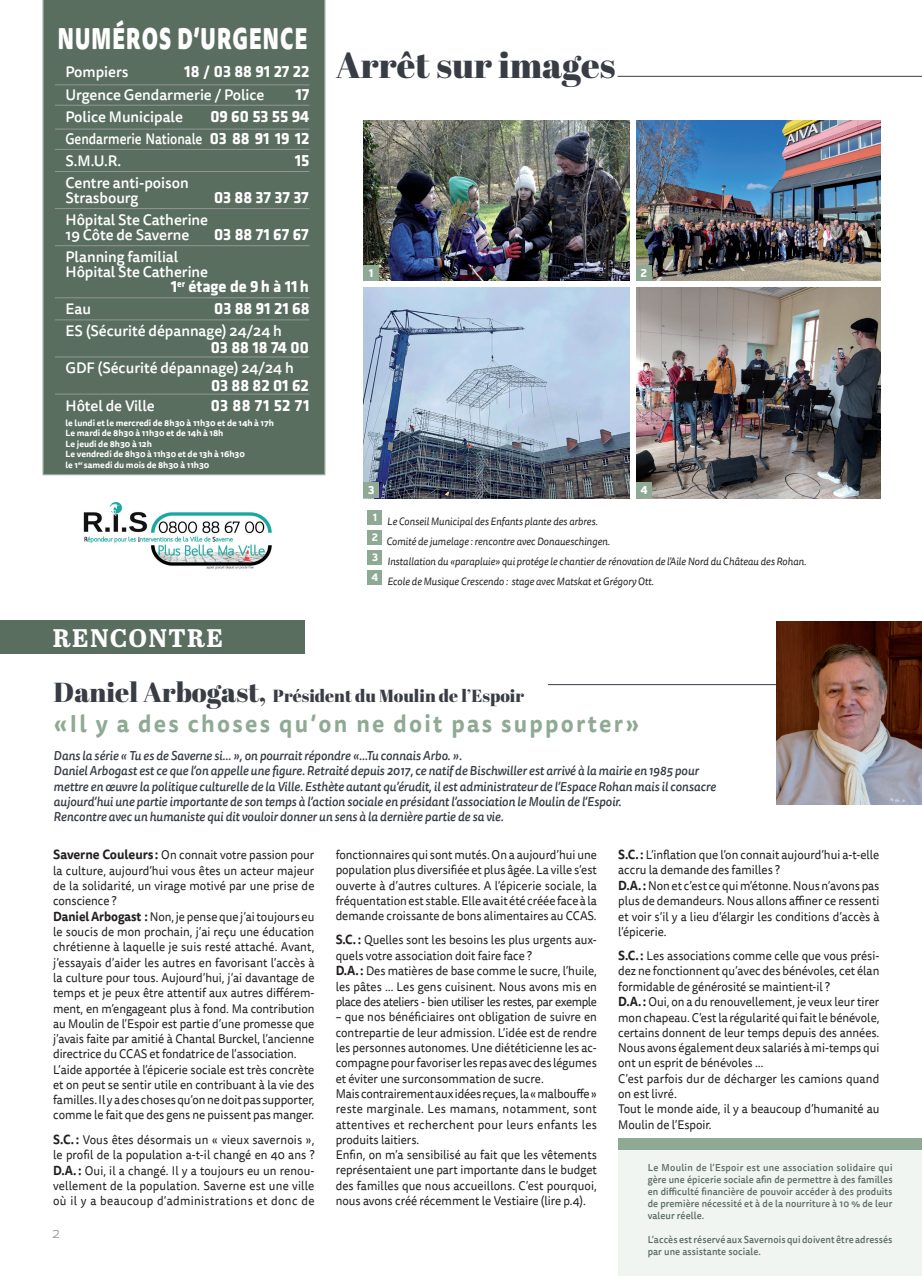
<style>
.page{position:relative;width:922px;height:1276px;background:#fff}
.page>*{position:absolute;margin:0;border:0;box-sizing:border-box;transform-origin:0 0}
.t1{font:36.25px "Abril Fatface";color:#383c45}
.t2{font:900 28.75px "Tisa Sans Pro";letter-spacing:.06em;color:#fff;scale:.7 1}
.t3{font:700 25.38px "Abril Text";letter-spacing:.05em;color:#fff}
.t4{font:700 23.75px "Tisa Sans Pro";letter-spacing:.1em;color:#8faa94;scale:.95 1}
.t5{font:17.5px "Abril Fatface";color:#383c45}
.t6{font:700 16.88px "Klavika";letter-spacing:-.005em;color:#fff}
.t7{font:500 15px/15px "Tisa Sans Pro";letter-spacing:-.005em;color:#fff}
.t8{font:500 15px/22.1px "Tisa Sans Pro";letter-spacing:-.005em;color:#fff;scale:.85 1}
.t9{font:300 15px "Tisa Sans Pro";color:#939598}
.t10{font:italic 500 12.75px/15.2px "Tisa Sans Pro";color:#383c45;scale:.95 1}
.t11{font:12.5px/15.4px "Tisa Sans Pro";color:#231f20;scale:.93 1}
.t12{font:900 11.25px "Neris";color:#fff}
.t13{font:italic 10.62px/20px "Tisa Sans Pro";letter-spacing:-.005em;color:#231f20;scale:.95 1}
.t14{font:500 10px/12px "Tisa Sans Pro";letter-spacing:.01em;color:#5a6e60;text-align:justify;scale:.93 1}
.t15{font:700 8.75px/10.5px "Tisa Sans Pro";letter-spacing:-.005em;color:#fff}
.s1{font-family:"Klavika";font-weight:700;font-size:16.88px}
.s2{font-size:27.5px}
.s3{font-weight:700;font-size:13px}
.s4{font-weight:700;font-size:12.88px}
</style>
<div class="page">
<hr style="left:617px;top:76px;width:304px;height:1px;background:#383c45">
<hr style="left:547px;top:684px;width:344px;height:1px;background:#383c45">
<img style="left:363px;top:288px;width:266px;height:210px">
<img style="left:83px;top:501px;width:189px;height:69px">
<div style="left:43px;top:0;width:282px;height:475px;background:#5a6e60"></div>
<hr style="left:55px;top:85px;width:254px;height:1px;background:#939598">
<hr style="left:55px;top:105px;width:254px;height:1px;background:#939598">
<hr style="left:55px;top:129px;width:254px;height:1px;background:#939598">
<hr style="left:55px;top:149px;width:254px;height:1px;background:#939598">
<hr style="left:55px;top:171px;width:254px;height:1px;background:#939598">
<hr style="left:55px;top:208px;width:254px;height:1px;background:#939598">
<hr style="left:55px;top:245px;width:254px;height:1px;background:#939598">
<hr style="left:55px;top:297px;width:254px;height:1px;background:#939598">
<hr style="left:55px;top:319px;width:254px;height:1px;background:#939598">
<hr style="left:55px;top:357px;width:254px;height:1px;background:#939598">
<hr style="left:55px;top:394px;width:254px;height:1px;background:#939598">
<img style="left:636px;top:288px;width:244px;height:210px">
<img style="left:776px;top:621px;width:145px;height:183px">
<div style="left:0;top:620px;width:304px;height:33px;background:#5a6e60"></div>
<img style="left:363px;top:120px;width:266px;height:161px">
<img style="left:636px;top:120px;width:244px;height:161px">
<div style="left:363px;top:265px;width:16px;height:16px;background:#8faa94"></div>
<div style="left:635px;top:265px;width:16px;height:16px;background:#8faa94"></div>
<div style="left:367px;top:510px;width:15px;height:15px;background:#8faa94"></div>
<div style="left:367px;top:530px;width:15px;height:15px;background:#8faa94"></div>
<div style="left:367px;top:550px;width:15px;height:15px;background:#8faa94"></div>
<div style="left:367px;top:570px;width:15px;height:15px;background:#8faa94"></div>
<div style="left:363px;top:482px;width:16px;height:16px;background:#8faa94"></div>
<div style="left:635px;top:482px;width:16px;height:16px;background:#8faa94"></div>
<div style="left:618px;top:1139px;width:303px;height:137px;background:#f1f5f2"></div>
<div style="left:618px;top:1138px;width:303px;height:12px;background:#8faa94"></div>
<h2 class="t2" style="left:58px;top:15px;width:358px">NUMÉROS D’URGENCE</h2>
<p class="t7" style="left:65px;top:65px;width:64px">Pompiers</p>
<h3 class="t6" style="left:184px;top:63px;width:127px">18 / 03 88 91 27 22</h3>
<p class="t7" style="left:65px;top:87px;width:200px">Urgence Gendarmerie / Police</p>
<h3 class="t6" style="left:295px;top:85px;width:16px">17</h3>
<p class="t7" style="left:65px;top:109px;width:119px">Police Municipale</p>
<h3 class="t6" style="left:210px;top:107px;width:101px">09 60 53 55 94</h3>
<p class="t8" style="left:65px;top:128px;width:288px">Gendarmerie Nationale <span class="s1">03 88 91 19 12<br></span>S.M.U.R.</p>
<h3 class="t6" style="left:295px;top:151px;width:16px">15</h3>
<p class="t7" style="left:65px;top:175px;width:125px">Centre anti-poison<br>Strasbourg</p>
<h3 class="t6" style="left:214px;top:188px;width:96px">03 88 37 37 37</h3>
<p class="t7" style="left:65px;top:212px;width:144px">Hôpital Ste Catherine<br>19 Côte de Saverne</p>
<h3 class="t6" style="left:214px;top:225px;width:96px">03 88 71 67 67</h3>
<p class="t7" style="left:65px;top:250px;width:144px">Planning familial<br>Hôpital Ste Catherine</p>
<h3 class="t6" style="left:171px;top:277px;width:139px">1<sup>er</sup> étage de 9h à 11h</h3>
<p class="t7" style="left:65px;top:302px;width:27px">Eau</p>
<h3 class="t6" style="left:214px;top:299px;width:97px">03 88 91 21 68</h3>
<p class="t7" style="left:65px;top:324px;width:218px">ES (Sécurité dépannage) 24/24 h</p>
<h3 class="t6" style="left:211px;top:338px;width:99px">03 88 18 74 00</h3>
<p class="t7" style="left:65px;top:361px;width:230px">GDF (Sécurité dépannage) 24/24 h</p>
<h3 class="t6" style="left:211px;top:376px;width:99px">03 88 82 01 62</h3>
<p class="t7" style="left:65px;top:398px;width:91px">Hôtel de Ville</p>
<h3 class="t6" style="left:211px;top:396px;width:100px">03 88 71 52 71</h3>
<p class="t15" style="left:65px;top:417px;width:210px">le lundi et le mercredi de 8h30 à 11h30 et de 14h à 17h Le mardi de 8h30 à 11h30 et de 14h à 18h<br>Le jeudi de 8h30 à 12h<br>Le vendredi de 8h30 à 11h30 et de 13h à 16h30<br>le 1<sup>er</sup> samedi du mois de 8h30 à 11h30</p>
<h3 class="t3" style="left:53px;top:619px;width:172px">RENCONTRE</h3>
<h1 class="t1" style="left:335px;top:39px;width:281px">Arrêt sur images</h1>
<p class="t12" style="left:369px;top:265px;width:6px">1</p>
<p class="t12" style="left:640px;top:265px;width:8px">2</p>
<p class="t12" style="left:367px;top:482px;width:8px">3</p>
<p class="t12" style="left:640px;top:482px;width:9px">4</p>
<p class="t13" style="left:371px;top:511px;width:459px"><sup>1</sup> Le Conseil Municipal des Enfants plante des arbres.<br><sup>2</sup> Comité de jumelage : rencontre avec Donaueschingen.<br><sup>3</sup> Installation du «parapluie» qui protége le chantier de rénovation de l’Aile Nord du Château des Rohan.<br><sup>4</sup> Ecole de Musique Crescendo : stage avec Matskat et Grégory Ott.</p>
<h3 class="t5" style="left:54px;top:683px;width:472px"><span class="s2">Daniel Arbogast,</span> Président du Moulin de l’Espoir</h3>
<h3 class="t4" style="left:54px;top:706px;width:618px">«Il y a des choses qu’on ne doit pas supporter»</h3>
<p class="t10" style="left:54px;top:748px;width:698px">Dans la série « Tu es de Saverne si… », on pourrait répondre «…Tu connais Arbo. ».<br>Daniel Arbogast est ce que l’on appelle une figure. Retraité depuis 2017, ce natif de Bischwiller est arrivé à la mairie en 1985 pour mettre en œuvre la politique culturelle de la Ville. Esthète autant qu’érudit, il est administrateur de l’Espace Rohan mais il consacre aujourd’hui une partie importante de son temps à l’action sociale en présidant l’association le Moulin de l’Espoir.<br>Rencontre avec un humaniste qui dit vouloir donner un sens à la dernière partie de sa vie.</p>
<p class="t11" style="left:53px;top:847px;width:282px"><span class="s3">Saverne Couleurs:</span> On connait votre passion pour la culture, aujourd’hui vous êtes un acteur majeur de la solidarité, un virage motivé par une prise de conscience ?<br><span class="s4">Daniel Arbogast :</span> Non, je pense que j’ai toujours eu le soucis de mon prochain, j’ai reçu une éducation chrétienne à laquelle je suis resté attaché. Avant, j’essayais d’aider les autres en favorisant l’accès à la culture pour tous. Aujourd’hui, j’ai davantage de temps et je peux être attentif aux autres différem&shy;ment, en m’engageant plus à fond. Ma contribution au Moulin de l’Espoir est partie d’une promesse que j’avais faite par amitié à Chantal Burckel, l’ancienne directrice du CCAS et fondatrice de l’association.<br>L’aide apportée à l’épicerie sociale est très concrète et on peut se sentir utile en contribuant à la vie des familles. Il y a des choses qu’on ne doit pas supporter, comme le fait que des gens ne puissent pas manger.</p>
<p class="t11" style="left:53px;top:1131px;width:282px;text-align:justify"><span class="s4">S.C. :</span> Vous êtes désormais un « vieux savernois », le profil de la population a-t-il changé en 40 ans ?<br><span class="s4">D.A.:</span> Oui, il a changé. Il y a toujours eu un renou&shy;vellement de la population. Saverne est une ville où il y a beaucoup d’administrations et donc de</p>
<p class="t9" style="left:52px;top:1223px;width:10px">2</p>
<p class="t11" style="left:335px;top:847px;width:282px;text-align:justify">fonctionnaires qui sont mutés. On a aujourd’hui une population plus diversifiée et plus âgée. La ville s’est ouverte à d’autres cultures. A l’épicerie sociale, la fréquentation est stable. Elle avait été créée face à la demande croissante de bons alimentaires au CCAS.</p>
<p class="t11" style="left:335px;top:932px;width:282px"><span class="s4">S.C.:</span> Quelles sont les besoins les plus urgents aux&shy;quels votre association doit faire face ?<br><span class="s4">D.A.:</span> Des matières de base comme le sucre, l’huile, les pâtes … Les gens cuisinent. Nous avons mis en place des ateliers - bien utiliser les restes, par exemple</p>
<p class="t11" style="left:335px;top:1009px;width:282px">– que nos bénéficiaires ont obligation de suivre en contrepartie de leur admission. L’idée est de rendre les personnes autonomes. Une diététicienne les ac&shy;compagne pour favoriser les repas avec des légumes et éviter une surconsommation de sucre.<br>Mais contrairement aux idées reçues, la « malbouffe » reste marginale. Les mamans, notamment, sont attentives et recherchent pour leurs enfants les produits laitiers.<br>Enfin, on m’a sensibilisé au fait que les vêtements représentaient une part importante dans le budget des familles que nous accueillons. C’est pourquoi, nous avons créé récemment le Vestiaire (lire p.4).</p>
<p class="t11" style="left:618px;top:847px;width:282px"><span class="s4">S.C.:</span> L’inflation que l’on connait aujourd’hui a-t-elle accru la demande des familles ?<br><span class="s4">D.A.:</span> Non et c’est ce qui m’étonne. Nous n’avons pas plus de demandeurs. Nous allons affiner ce ressenti et voir s’il y a lieu d’élargir les conditions d’accès à l’épicerie.</p>
<p class="t11" style="left:618px;top:948px;width:282px"><span class="s4">S.C.:</span> Les associations comme celle que vous prési&shy;dez ne fonctionnent qu’avec des bénévoles, cet élan formidable de générosité se maintient-il ?<br><span class="s4">D.A.:</span> Oui, on a du renouvellement, je veux leur tirer mon chapeau. C’est la régularité qui fait le bénévole, certains donnent de leur temps depuis des années.<br>Nous avons également deux salariés à mi-temps qui ont un esprit de bénévoles …<br>C’est parfois dur de décharger les camions quand on est livré.<br>Tout le monde aide, il y a beaucoup d’humanité au Moulin de l’Espoir.</p>
<p class="t14" style="left:647px;top:1161px;width:265px">Le Moulin de l’Espoir est une association solidaire qui gère une épicerie sociale afin de permettre à des familles en difficulté financière de pouvoir accéder à des produits de première nécessité et à de la nourriture à 10 % de leur valeur réelle.</p>
<p class="t14" style="left:647px;top:1233px;width:265px">L’accès est réservé aux Savernois qui doivent être adressés par une assistante sociale.</p>
</div>
